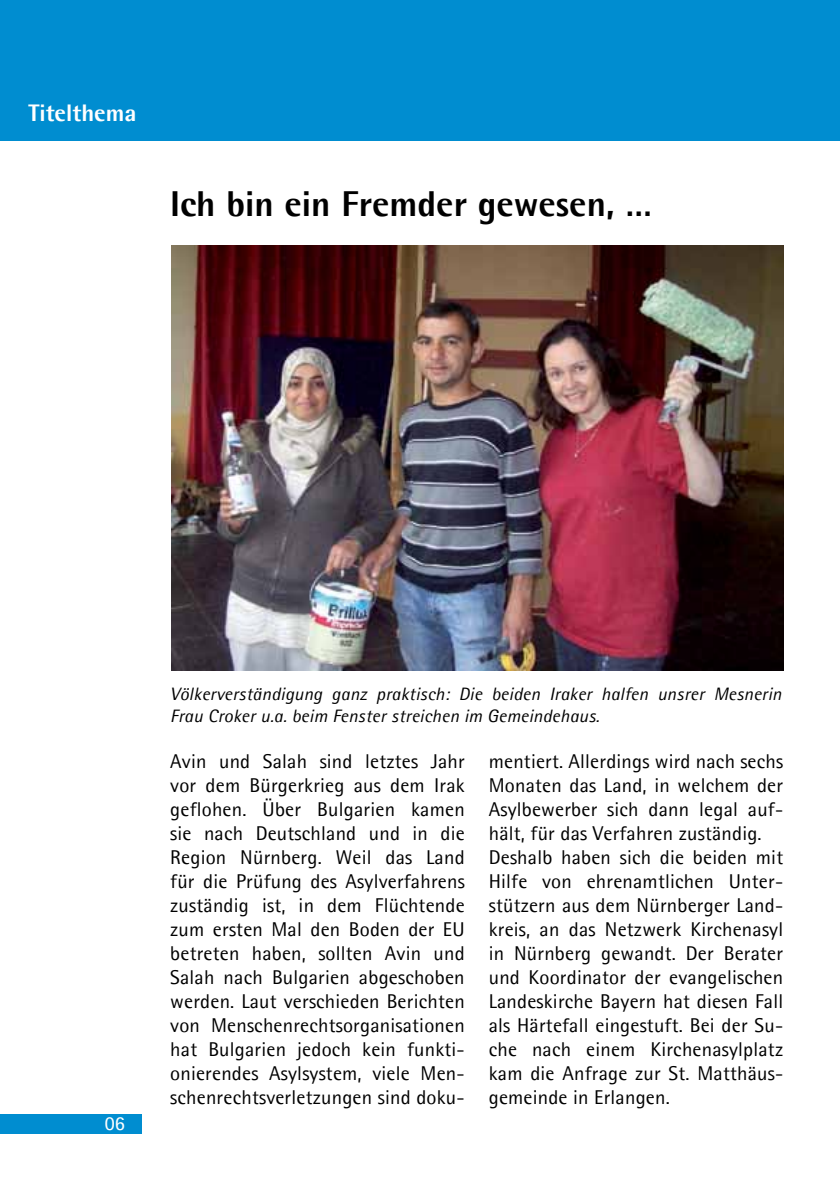
<style>
.page{position:relative;width:840px;height:1191px;background:#fff}
.page>*{position:absolute;margin:0;border:0;box-sizing:border-box;transform-origin:0 0}
.t1{font:800 36px "Agfa Rotis Semisans";color:#000}
.t2{font:800 24px "Agfa Rotis Semisans";color:#fff}
.t3{font:20px/24px "Agfa Rotis Semisans";letter-spacing:.01em;color:#000}
.t4{font:20px "Agfa Rotis Semisans";color:#fff}
.t5{font:italic 18px/21.6px "Agfa Rotis Semisans";letter-spacing:.01em;color:#000}
</style>
<div class="page">
<div style="left:0;top:0;width:839px;height:141px;background:#008dd0"></div>
<div style="left:0;top:1114px;width:142px;height:20px;background:#008dd0"></div>
<img style="left:172px;top:245px;width:610px;height:426px">
<p class="t2" style="left:28px;top:98px;width:110px">Titelthema</p>
<h1 class="t1" style="left:170px;top:181px;width:483px">Ich bin ein Fremder gewesen, …</h1>
<p class="t4" style="left:105px;top:1111px;width:22px">06</p>
<p class="t5" style="left:170px;top:683px;width:612px">Völkerverständigung ganz praktisch: Die beiden Iraker halfen unsrer Mesnerin<br>Frau Croker u.a. beim Fenster streichen im Gemeindehaus.</p>
<p class="t3" style="left:170px;top:749px;width:296px;text-align:justify">Avin und Salah sind letztes Jahr vor dem Bürgerkrieg aus dem Irak geflohen. Über Bulgarien kamen sie nach Deutschland und in die Region Nürnberg. Weil das Land für die Prüfung des Asylverfahrens zuständig ist, in dem Flüchtende zum ersten Mal den Boden der EU betreten haben, sollten Avin und Salah nach Bulgarien abgeschoben werden. Laut verschieden Berichten von Menschenrechtsorganisationen hat Bulgarien jedoch kein funkti&shy;onierendes Asylsystem, viele Men&shy;schenrechtsverletzungen sind doku-</p>
<p class="t3" style="left:488px;top:749px;width:296px">mentiert. Allerdings wird nach sechs Monaten das Land, in welchem der Asylbewerber sich dann legal auf&shy;hält, für das Verfahren zuständig.<br>Deshalb haben sich die beiden mit Hilfe von ehrenamtlichen Unter&shy;stützern aus dem Nürnberger Land&shy;kreis, an das Netzwerk Kirchenasyl in Nürnberg gewandt. Der Berater und Koordinator der evangelischen Landeskirche Bayern hat diesen Fall als Härtefall eingestuft. Bei der Su&shy;che nach einem Kirchenasylplatz kam die Anfrage zur St. Matthäus&shy;gemeinde in Erlangen.</p>
</div>
